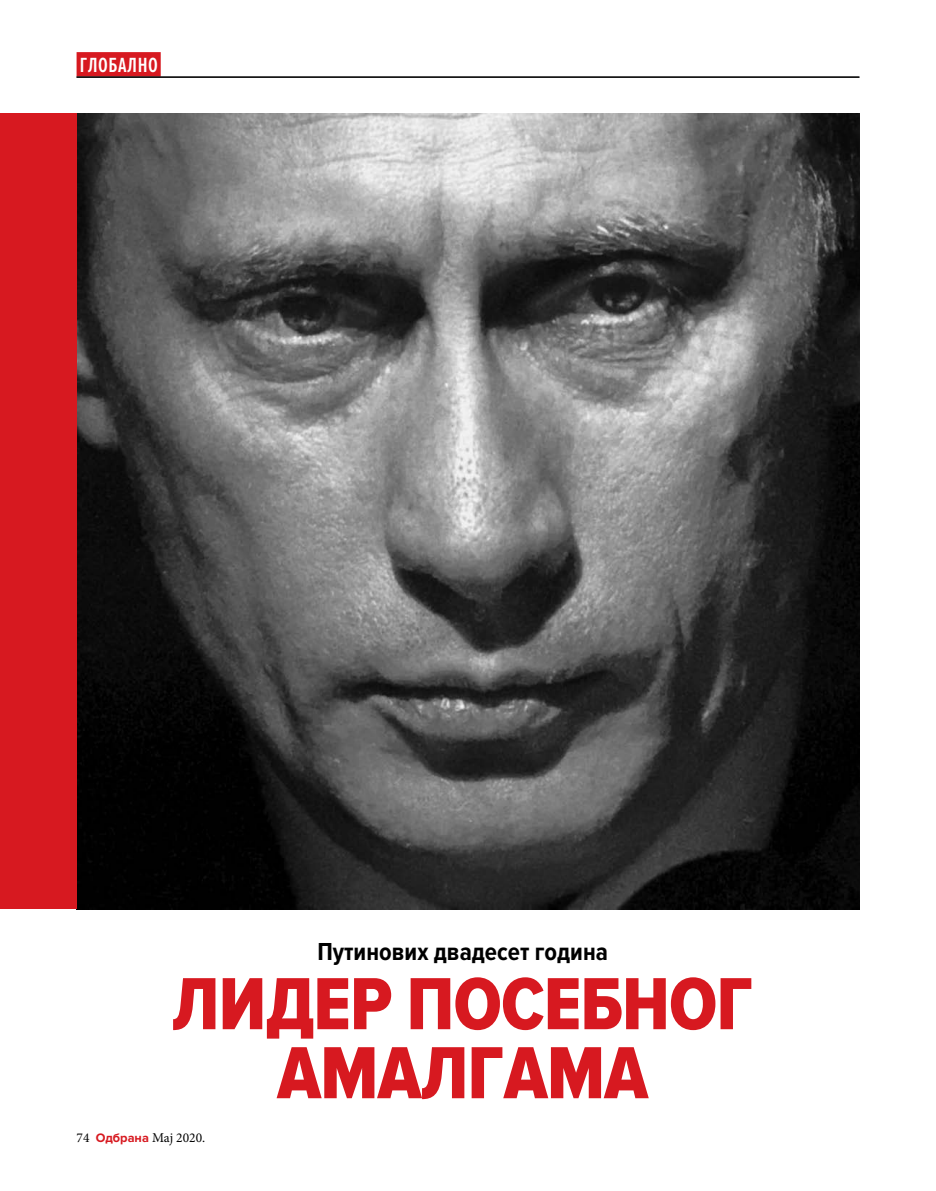
<style>
.page{position:relative;width:936px;height:1191px;background:#fff}
.page>*{position:absolute;margin:0;border:0;box-sizing:border-box;transform-origin:0 0}
.t1{font:76.5px/69px "Proxima Nova Cond Extrabld";letter-spacing:-.01em;color:#d71920;text-align:center}
.t2{font:700 25.5px "Proxima Nova Cond";color:#000}
.t3{font:600 21.3px "Proxima Nova Ex Cn";letter-spacing:.03em;color:#fff}
.t4{font:13.5px "Minion Pro";color:#000}
.s1{font-family:"Proxima Nova";font-weight:700;font-size:12.75px;color:#d71920}
</style>
<div class="page">
<div style="left:77px;top:52px;width:84px;height:25px;background:#d71920"></div>
<hr style="left:77px;top:77px;width:782px;height:1px;background:#000">
<img style="left:77px;top:114px;width:782px;height:795px">
<div style="left:0;top:114px;width:77px;height:795px;background:#d71920"></div>
<p class="t3" style="left:80px;top:53px;width:79px">ГЛОБАЛНО</p>
<p class="t2" style="left:317px;top:937px;width:292px">Путинових двадесет година</p>
<h1 class="t1" style="left:172px;top:971px;width:583px">ЛИДЕР ПОСЕБНОГ<br>АМАЛГАМА</h1>
<p class="t4" style="left:77px;top:1129px;width:130px">74 <span class="s1">Одбрана</span> Мај 2020.</p>
</div>
